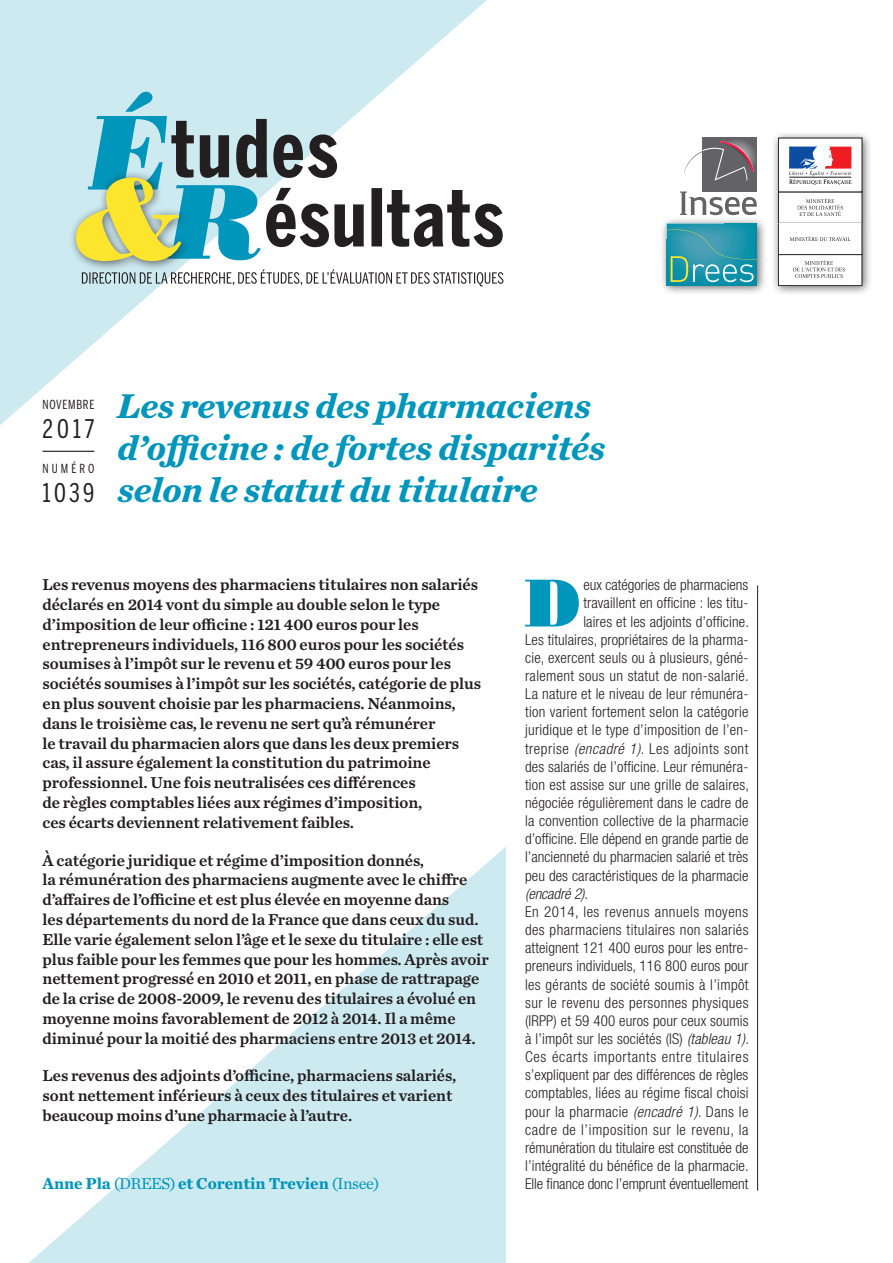
<style>
.page{position:relative;width:893px;height:1263px;background:#fff}
.page>*{position:absolute;margin:0;border:0;box-sizing:border-box;transform-origin:0 0}
.TXT_-_1er__-_lettrin{font:66.9px "Bodoni Poster S Si";color:#0095bb}
.TITRE_ER{font:italic 700 36px/42px "Chronicle Text G4";letter-spacing:-.005em;color:#0095bb}
.REF_-_20XX{font:25.5px "Benton Sans Comp";color:#231f20}
.REF_-_numéro{font:25.5px "Benton Sans Comp";color:#231f20}
.CHAPO_-_txt{font:16.5px/19.8px "Chronicle Text G4 Semi";letter-spacing:-.005em;color:#231f20}
.CHAPO_-_1er{font:16.5px/19.8px "Chronicle Text G4 Semi";letter-spacing:-.005em;color:#231f20}
.CHAPO_-_signature{font:700 16.5px "Chronicle Text G1";letter-spacing:-.005em;color:#0095bb}
.TXT{font:300 condensed 15px/18.1px "Helvetica Neue LT Std";letter-spacing:-.01em;color:#231f20;text-align:justify}
.TXT_-_1er__-_lettrin-2{font:300 condensed 15px "Helvetica Neue LT Std";letter-spacing:.01em;color:#231f20}
.TXT_-_1er__-_lettrin-3{font:300 condensed 15px "Helvetica Neue LT Std";letter-spacing:.035em;color:#231f20}
.TXT_-_1er__-_lettrin-4{font:italic 300 condensed 15px "Helvetica Neue LT Std";letter-spacing:-.005em;color:#231f20}
.REF_-_mois_courts{font:12.45px "Benton Sans Comp";letter-spacing:.055em;color:#231f20}
.REF_-_mois_longs___n{font:12.45px "Benton Sans Comp";letter-spacing:.245em;color:#231f20}
.s1{font-weight:400}
.s2{font-style:italic}
.s3{font-style:normal}
</style>
<div class="page">
<svg style="left:0;top:0;width:504px;height:425px"></svg>
<svg style="left:29px;top:847px;width:477px;height:416px;fill:#d1ebf2"></svg>
<svg style="left:82px;top:269px;width:421px;height:17px"></svg>
<div style="left:68px;top:170px;width:123px;height:102px;background:#231f20;opacity:.7"></div>
<svg style="left:76px;top:92px;width:427px;height:169px"></svg>
<div style="left:771px;top:130px;width:102px;height:167px;background:#231f20;opacity:.7"></div>
<div style="left:778px;top:192px;width:84px;height:31px;background:#fff"></div>
<div style="left:778px;top:138px;width:84px;height:54px;background:#fff"></div>
<svg style="left:789px;top:147px;width:62px;height:38px"></svg>
<svg style="left:797px;top:198px;width:46px;height:18px"></svg>
<div style="left:778px;top:254px;width:84px;height:32px;background:#fff"></div>
<div style="left:778px;top:254px;width:84px;height:32px;border:1px solid #231f20"></div>
<div style="left:778px;top:223px;width:84px;height:32px;background:#fff"></div>
<div style="left:778px;top:223px;width:84px;height:32px;border:1px solid #231f20"></div>
<svg style="left:790px;top:236px;width:61px;height:5px"></svg>
<svg style="left:793px;top:260px;width:52px;height:18px"></svg>
<div style="left:659px;top:216px;width:108px;height:80px;background:#231f20;opacity:.7"></div>
<img style="left:667px;top:223px;width:90px;height:63px">
<svg style="left:667px;top:229px;width:90px;height:53px;background:#399fad"></svg>
<div style="left:702px;top:138px;width:55px;height:54px;background:linear-gradient(to right,#636366,#69696c)"></div>
<svg style="left:680px;top:141px;width:77px;height:74px"></svg>
<hr style="left:757px;top:585px;width:1px;height:606px;background:#231f20">
<hr style="left:43px;top:451px;width:51px;height:1px;background:#231f20">
<p class="REF_-_mois_courts" style="left:43px;top:398px;width:53px">NOVEMBRE</p>
<p class="REF_-_20XX" style="left:43px;top:414px;width:53px">2017</p>
<p class="REF_-_mois_longs___n" style="left:43px;top:461px;width:53px">NUMÉRO</p>
<p class="REF_-_numéro" style="left:43px;top:478px;width:53px">1039</p>
<p class="TITRE_ER" style="left:117px;top:383px;width:489px">Les revenus des pharmaciens d’officine : de fortes disparités selon le statut du titulaire</p>
<p class="CHAPO_-_1er" style="left:43px;top:574px;width:440px">Les revenus moyens des pharmaciens titulaires non salariés déclarés en 2014 vont du simple au double selon le type d’imposition de leur officine : 121 400 euros pour les entrepreneurs individuels, 116 800 euros pour les sociétés soumises à l’impôt sur le revenu et 59 400 euros pour les sociétés soumises à l’impôt sur les sociétés, catégorie de plus en plus souvent choisie par les pharmaciens. Néanmoins, dans le troisième cas, le revenu ne sert qu’à rémunérer<br>le travail du pharmacien alors que dans les deux premiers cas, il assure également la constitution du patrimoine professionnel. Une fois neutralisées ces différences<br>de règles comptables liées aux régimes d’imposition,<br>ces écarts deviennent relativement faibles.</p>
<p class="CHAPO_-_txt" style="left:43px;top:849px;width:448px">À catégorie juridique et régime d’imposition donnés,<br>la rémunération des pharmaciens augmente avec le chiffre d’affaires de l’officine et est plus élevée en moyenne dans<br>les départements du nord de la France que dans ceux du sud.<br>Elle varie également selon l’âge et le sexe du titulaire : elle est plus faible pour les femmes que pour les hommes. Après avoir nettement progressé en 2010 et 2011, en phase de rattrapage de la crise de 2008-2009, le revenu des titulaires a évolué en moyenne moins favorablement de 2012 à 2014. Il a même diminué pour la moitié des pharmaciens entre 2013 et 2014.</p>
<p class="CHAPO_-_txt" style="left:43px;top:1065px;width:415px">Les revenus des adjoints d’officine, pharmaciens salariés, sont nettement inférieurs à ceux des titulaires et varient beaucoup moins d’une pharmacie à l’autre.</p>
<p class="CHAPO_-_signature" style="left:43px;top:1170px;width:338px">Anne Pla <span class="s1">(DREES)</span> et Corentin Trevien <span class="s1">(Insee)</span></p>
<p class="TXT_-_1er__-_lettrin" style="left:525px;top:562px;width:57px">D</p>
<p class="TXT_-_1er__-_lettrin-2" style="left:583px;top:576px;width:166px">eux catégories de pharmaciens</p>
<p class="TXT_-_1er__-_lettrin-2" style="left:583px;top:594px;width:167px">travaillent en officine : les titu-</p>
<p class="TXT_-_1er__-_lettrin-2" style="left:583px;top:613px;width:167px">laires et les adjoints d’officine.</p>
<p class="TXT_-_1er__-_lettrin-2" style="left:525px;top:631px;width:225px">Les titulaires, propriétaires de la pharma-</p>
<p class="TXT_-_1er__-_lettrin-2" style="left:525px;top:649px;width:225px">cie, exercent seuls ou à plusieurs, géné-</p>
<p class="TXT_-_1er__-_lettrin-2" style="left:525px;top:667px;width:225px">ralement sous un statut de non-salarié.</p>
<p class="TXT_-_1er__-_lettrin-2" style="left:525px;top:685px;width:225px">La nature et le niveau de leur rémunéra-</p>
<p class="TXT_-_1er__-_lettrin-2" style="left:525px;top:703px;width:225px">tion varient fortement selon la catégorie</p>
<p class="TXT_-_1er__-_lettrin-2" style="left:525px;top:721px;width:225px">juridique et le type d’imposition de l’en-</p>
<p class="TXT_-_1er__-_lettrin-3" style="left:525px;top:740px;width:225px">treprise <span class="s2">(encadré 1)</span>. Les adjoints sont</p>
<p class="TXT_-_1er__-_lettrin-2" style="left:525px;top:758px;width:225px">des salariés de l’officine. Leur rémunéra-</p>
<p class="TXT_-_1er__-_lettrin-2" style="left:525px;top:776px;width:226px">tion est assise sur une grille de salaires,</p>
<p class="TXT_-_1er__-_lettrin-2" style="left:525px;top:794px;width:225px">négociée régulièrement dans le cadre de</p>
<p class="TXT_-_1er__-_lettrin-2" style="left:525px;top:812px;width:225px">la convention collective de la pharmacie</p>
<p class="TXT_-_1er__-_lettrin-2" style="left:525px;top:830px;width:225px">d’officine. Elle dépend en grande partie de</p>
<p class="TXT_-_1er__-_lettrin-2" style="left:525px;top:848px;width:225px">l’ancienneté du pharmacien salarié et très</p>
<p class="TXT_-_1er__-_lettrin-2" style="left:525px;top:867px;width:225px">peu des caractéristiques de la pharmacie</p>
<p class="TXT_-_1er__-_lettrin-4" style="left:525px;top:885px;width:65px">(encadré 2)<span class="s3">.</span></p>
<p class="TXT" style="left:525px;top:902px;width:225px">En 2014, les revenus annuels moyens des pharmaciens titulaires non salariés atteignent 121 400 euros pour les entre&shy;preneurs individuels, 116 800 euros pour les gérants de société soumis à l’impôt sur le revenu des personnes physiques (IRPP) et 59 400 euros pour ceux soumis à l’impôt sur les sociétés (IS) <span class="s2">(tableau 1)</span>.<br>Ces écarts importants entre titulaires s’expliquent par des différences de règles comptables, liées au régime fiscal choisi pour la pharmacie <span class="s2">(encadré 1)</span>. Dans le cadre de l’imposition sur le revenu, la rémunération du titulaire est constituée de l’intégralité du bénéfice de la pharmacie.<br>Elle finance donc l’emprunt éventuellement</p>
</div>
